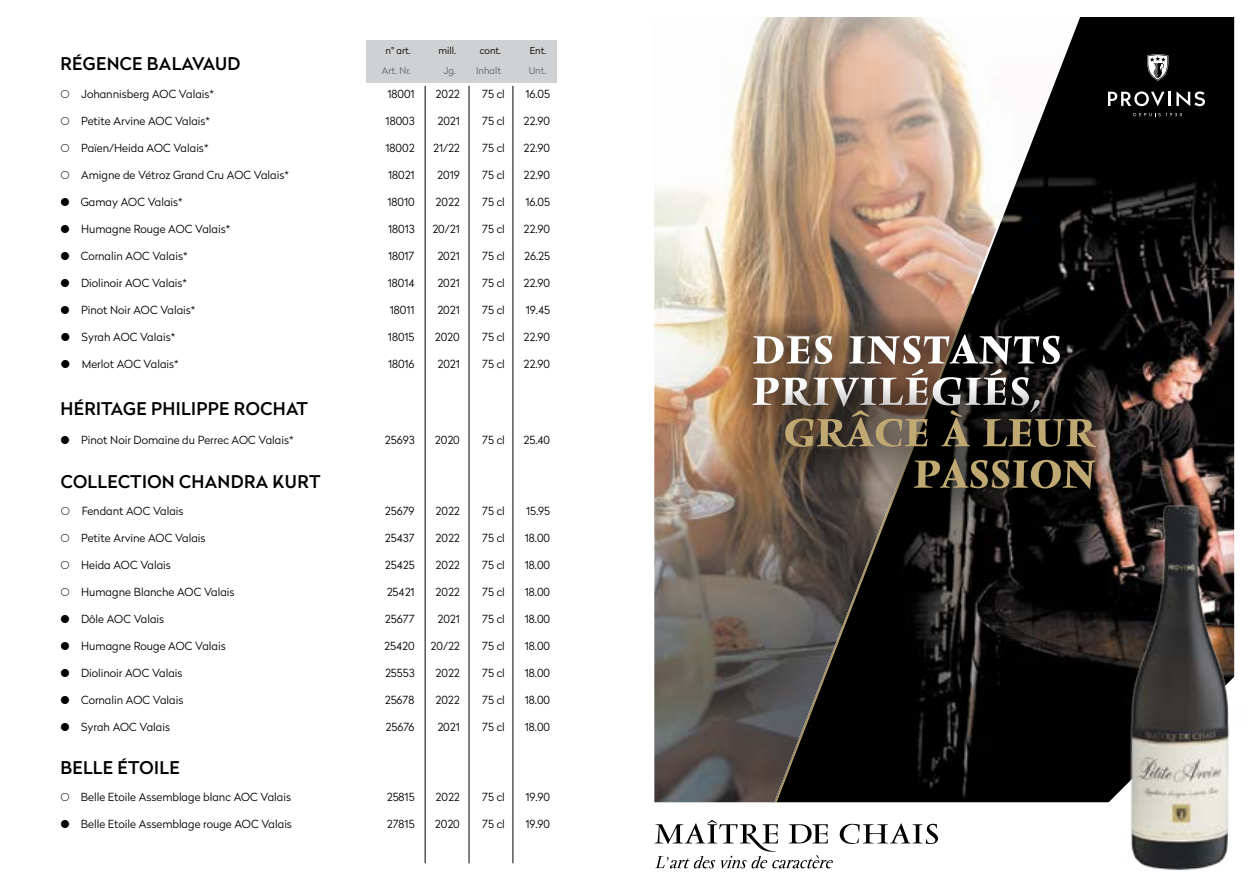
<style>
.page{position:relative;width:1259px;height:893px;background:#fff}
.page>*{position:absolute;margin:0;border:0;box-sizing:border-box;transform-origin:0 0}
.t1{font:500 17.55px "Radikal";letter-spacing:.02em;color:#000}
.t2{font:300 11.1px "Radikal";color:#000}
.t3{font:300 9.6px "Radikal";color:#000}
.t4{font:300 9.6px "Radikal";color:#646567}
</style>
<div class="page">
<div style="left:367px;top:40px;width:190px;height:43px;background:#d0d1d2"></div>
<hr style="left:469px;top:86px;width:1px;height:777px;background:#000">
<hr style="left:425px;top:86px;width:1px;height:777px;background:#000">
<hr style="left:513px;top:86px;width:1px;height:777px;background:#000">
<img style="left:1078px;top:17px;width:156px;height:353px">
<img style="left:654px;top:17px;width:424px;height:785px">
<svg style="left:774px;top:293px;width:199px;height:509px;background:#2a2522"></svg>
<svg style="left:971px;top:17px;width:109px;height:277px"></svg>
<svg style="left:735px;top:315px;width:345px;height:115px;background:#6b503a"></svg>
<svg style="left:751px;top:378px;width:229px;height:145px;background:#4e433a"></svg>
<svg style="left:752px;top:335px;width:344px;height:112px;background:#716457"></svg>
<svg style="left:913px;top:459px;width:67px;height:31px;background:#4d4531"></svg>
<svg style="left:1147px;top:54px;width:21px;height:27px"></svg>
<svg style="left:1108px;top:91px;width:56px;height:15px"></svg>
<hr style="left:1168px;top:92px;width:3px;height:14px;background:#fff">
<svg style="left:1133px;top:113px;width:49px;height:3px"></svg>
<svg style="left:1176px;top:91px;width:29px;height:15px"></svg>
<img style="left:980px;top:370px;width:255px;height:500px">
<svg style="left:839px;top:823px;width:99px;height:21px"></svg>
<svg style="left:654px;top:820px;width:179px;height:49px"></svg>
<h1 class="t1" style="left:60px;top:51px;width:182px">RÉGENCE BALAVAUD</h1>
<p class="t3" style="left:385px;top:44px;width:27px">n° art.</p>
<p class="t3" style="left:438px;top:44px;width:19px">mill.</p>
<p class="t3" style="left:480px;top:44px;width:23px">cont.</p>
<p class="t3" style="left:530px;top:44px;width:18px">Ent.</p>
<p class="t4" style="left:382px;top:63px;width:30px">Art. Nr.</p>
<p class="t4" style="left:443px;top:63px;width:59px">Jg. Inhalt</p>
<p class="t4" style="left:529px;top:63px;width:19px">Unt.</p>
<p class="t2" style="left:81px;top:86px;width:134px">Johannisberg AOC Valais*</p>
<p class="t2" style="left:387px;top:86px;width:29px">18001</p>
<p class="t2" style="left:435px;top:86px;width:26px">2022</p>
<p class="t2" style="left:482px;top:86px;width:24px">75 cl</p>
<p class="t2" style="left:525px;top:86px;width:26px">16.05</p>
<p class="t2" style="left:81px;top:113px;width:130px">Petite Arvine AOC Valais*</p>
<p class="t2" style="left:386px;top:113px;width:30px">18003</p>
<p class="t2" style="left:437px;top:113px;width:24px">2021</p>
<p class="t2" style="left:482px;top:113px;width:24px">75 cl</p>
<p class="t2" style="left:523px;top:113px;width:28px">22.90</p>
<p class="t2" style="left:81px;top:140px;width:129px">Païen/Heida AOC Valais*</p>
<p class="t2" style="left:385px;top:140px;width:31px">18002</p>
<p class="t2" style="left:433px;top:140px;width:28px">21/22</p>
<p class="t2" style="left:482px;top:140px;width:24px">75 cl</p>
<p class="t2" style="left:523px;top:140px;width:28px">22.90</p>
<p class="t2" style="left:81px;top:167px;width:209px">Amigne de Vétroz Grand Cru AOC Valais*</p>
<p class="t2" style="left:388px;top:167px;width:28px">18021</p>
<p class="t2" style="left:437px;top:167px;width:24px">2019</p>
<p class="t2" style="left:482px;top:167px;width:24px">75 cl</p>
<p class="t2" style="left:523px;top:167px;width:28px">22.90</p>
<p class="t2" style="left:81px;top:194px;width:103px">Gamay AOC Valais*</p>
<p class="t2" style="left:387px;top:194px;width:29px">18010</p>
<p class="t2" style="left:435px;top:194px;width:26px">2022</p>
<p class="t2" style="left:482px;top:194px;width:24px">75 cl</p>
<p class="t2" style="left:525px;top:194px;width:26px">16.05</p>
<p class="t2" style="left:81px;top:221px;width:151px">Humagne Rouge AOC Valais*</p>
<p class="t2" style="left:388px;top:221px;width:28px">18013</p>
<p class="t2" style="left:432px;top:221px;width:29px">20/21</p>
<p class="t2" style="left:482px;top:221px;width:24px">75 cl</p>
<p class="t2" style="left:523px;top:221px;width:28px">22.90</p>
<p class="t2" style="left:81px;top:248px;width:108px">Cornalin AOC Valais*</p>
<p class="t2" style="left:388px;top:248px;width:28px">18017</p>
<p class="t2" style="left:437px;top:248px;width:24px">2021</p>
<p class="t2" style="left:482px;top:248px;width:24px">75 cl</p>
<p class="t2" style="left:524px;top:248px;width:27px">26.25</p>
<p class="t2" style="left:81px;top:275px;width:107px">Diolinoir AOC Valais*</p>
<p class="t2" style="left:388px;top:275px;width:28px">18014</p>
<p class="t2" style="left:437px;top:275px;width:24px">2021</p>
<p class="t2" style="left:482px;top:275px;width:24px">75 cl</p>
<p class="t2" style="left:523px;top:275px;width:28px">22.90</p>
<p class="t2" style="left:81px;top:302px;width:116px">Pinot Noir AOC Valais*</p>
<p class="t2" style="left:390px;top:302px;width:26px">18011</p>
<p class="t2" style="left:437px;top:302px;width:24px">2021</p>
<p class="t2" style="left:482px;top:302px;width:24px">75 cl</p>
<p class="t2" style="left:526px;top:302px;width:26px">19.45</p>
<p class="t2" style="left:82px;top:329px;width:95px">Syrah AOC Valais*</p>
<p class="t2" style="left:388px;top:329px;width:28px">18015</p>
<p class="t2" style="left:435px;top:329px;width:26px">2020</p>
<p class="t2" style="left:482px;top:329px;width:24px">75 cl</p>
<p class="t2" style="left:523px;top:329px;width:28px">22.90</p>
<p class="t2" style="left:82px;top:356px;width:98px">Merlot AOC Valais*</p>
<p class="t2" style="left:388px;top:356px;width:28px">18016</p>
<p class="t2" style="left:437px;top:356px;width:24px">2021</p>
<p class="t2" style="left:482px;top:356px;width:24px">75 cl</p>
<p class="t2" style="left:523px;top:356px;width:28px">22.90</p>
<h1 class="t1" style="left:60px;top:396px;width:249px">HÉRITAGE PHILIPPE ROCHAT</h1>
<p class="t2" style="left:81px;top:432px;width:214px">Pinot Noir Domaine du Perrec AOC Valais*</p>
<p class="t2" style="left:385px;top:432px;width:31px">25693</p>
<p class="t2" style="left:435px;top:432px;width:26px">2020</p>
<p class="t2" style="left:482px;top:432px;width:24px">75 cl</p>
<p class="t2" style="left:523px;top:432px;width:28px">25.40</p>
<h1 class="t1" style="left:61px;top:468px;width:261px">COLLECTION CHANDRA KURT</h1>
<p class="t2" style="left:82px;top:503px;width:103px">Fendant AOC Valais</p>
<p class="t2" style="left:385px;top:503px;width:31px">25679</p>
<p class="t2" style="left:435px;top:503px;width:26px">2022</p>
<p class="t2" style="left:482px;top:503px;width:24px">75 cl</p>
<p class="t2" style="left:526px;top:503px;width:26px">15.95</p>
<p class="t2" style="left:81px;top:530px;width:126px">Petite Arvine AOC Valais</p>
<p class="t2" style="left:385px;top:530px;width:31px">25437</p>
<p class="t2" style="left:435px;top:530px;width:26px">2022</p>
<p class="t2" style="left:482px;top:530px;width:24px">75 cl</p>
<p class="t2" style="left:525px;top:530px;width:27px">18.00</p>
<p class="t2" style="left:81px;top:557px;width:91px">Heida AOC Valais</p>
<p class="t2" style="left:385px;top:557px;width:31px">25425</p>
<p class="t2" style="left:435px;top:557px;width:26px">2022</p>
<p class="t2" style="left:482px;top:557px;width:24px">75 cl</p>
<p class="t2" style="left:525px;top:557px;width:27px">18.00</p>
<p class="t2" style="left:81px;top:584px;width:155px">Humagne Blanche AOC Valais</p>
<p class="t2" style="left:387px;top:584px;width:29px">25421</p>
<p class="t2" style="left:435px;top:584px;width:26px">2022</p>
<p class="t2" style="left:482px;top:584px;width:24px">75 cl</p>
<p class="t2" style="left:525px;top:584px;width:27px">18.00</p>
<p class="t2" style="left:81px;top:611px;width:85px">Dôle AOC Valais</p>
<p class="t2" style="left:385px;top:611px;width:31px">25677</p>
<p class="t2" style="left:437px;top:611px;width:24px">2021</p>
<p class="t2" style="left:482px;top:611px;width:24px">75 cl</p>
<p class="t2" style="left:525px;top:611px;width:27px">18.00</p>
<p class="t2" style="left:81px;top:638px;width:146px">Humagne Rouge AOC Valais</p>
<p class="t2" style="left:384px;top:638px;width:32px">25420</p>
<p class="t2" style="left:430px;top:638px;width:31px">20/22</p>
<p class="t2" style="left:482px;top:638px;width:24px">75 cl</p>
<p class="t2" style="left:525px;top:638px;width:27px">18.00</p>
<p class="t2" style="left:81px;top:665px;width:103px">Diolinoir AOC Valais</p>
<p class="t2" style="left:385px;top:665px;width:31px">25553</p>
<p class="t2" style="left:435px;top:665px;width:26px">2022</p>
<p class="t2" style="left:482px;top:665px;width:24px">75 cl</p>
<p class="t2" style="left:525px;top:665px;width:27px">18.00</p>
<p class="t2" style="left:81px;top:692px;width:104px">Cornalin AOC Valais</p>
<p class="t2" style="left:385px;top:692px;width:31px">25678</p>
<p class="t2" style="left:435px;top:692px;width:26px">2022</p>
<p class="t2" style="left:482px;top:692px;width:24px">75 cl</p>
<p class="t2" style="left:525px;top:692px;width:27px">18.00</p>
<p class="t2" style="left:81px;top:719px;width:91px">Syrah AOC Valais</p>
<p class="t2" style="left:386px;top:719px;width:30px">25676</p>
<p class="t2" style="left:437px;top:719px;width:24px">2021</p>
<p class="t2" style="left:482px;top:719px;width:24px">75 cl</p>
<p class="t2" style="left:525px;top:719px;width:27px">18.00</p>
<h1 class="t1" style="left:60px;top:755px;width:121px">BELLE ÉTOILE</h1>
<p class="t2" style="left:81px;top:789px;width:212px">Belle Etoile Assemblage blanc AOC Valais</p>
<p class="t2" style="left:387px;top:789px;width:29px">25815</p>
<p class="t2" style="left:435px;top:789px;width:26px">2022</p>
<p class="t2" style="left:482px;top:789px;width:24px">75 cl</p>
<p class="t2" style="left:525px;top:789px;width:26px">19.90</p>
<p class="t2" style="left:81px;top:816px;width:213px">Belle Etoile Assemblage rouge AOC Valais</p>
<p class="t2" style="left:387px;top:816px;width:29px">27815</p>
<p class="t2" style="left:435px;top:816px;width:26px">2020</p>
<p class="t2" style="left:482px;top:816px;width:24px">75 cl</p>
<p class="t2" style="left:525px;top:816px;width:26px">19.90</p>
</div>
